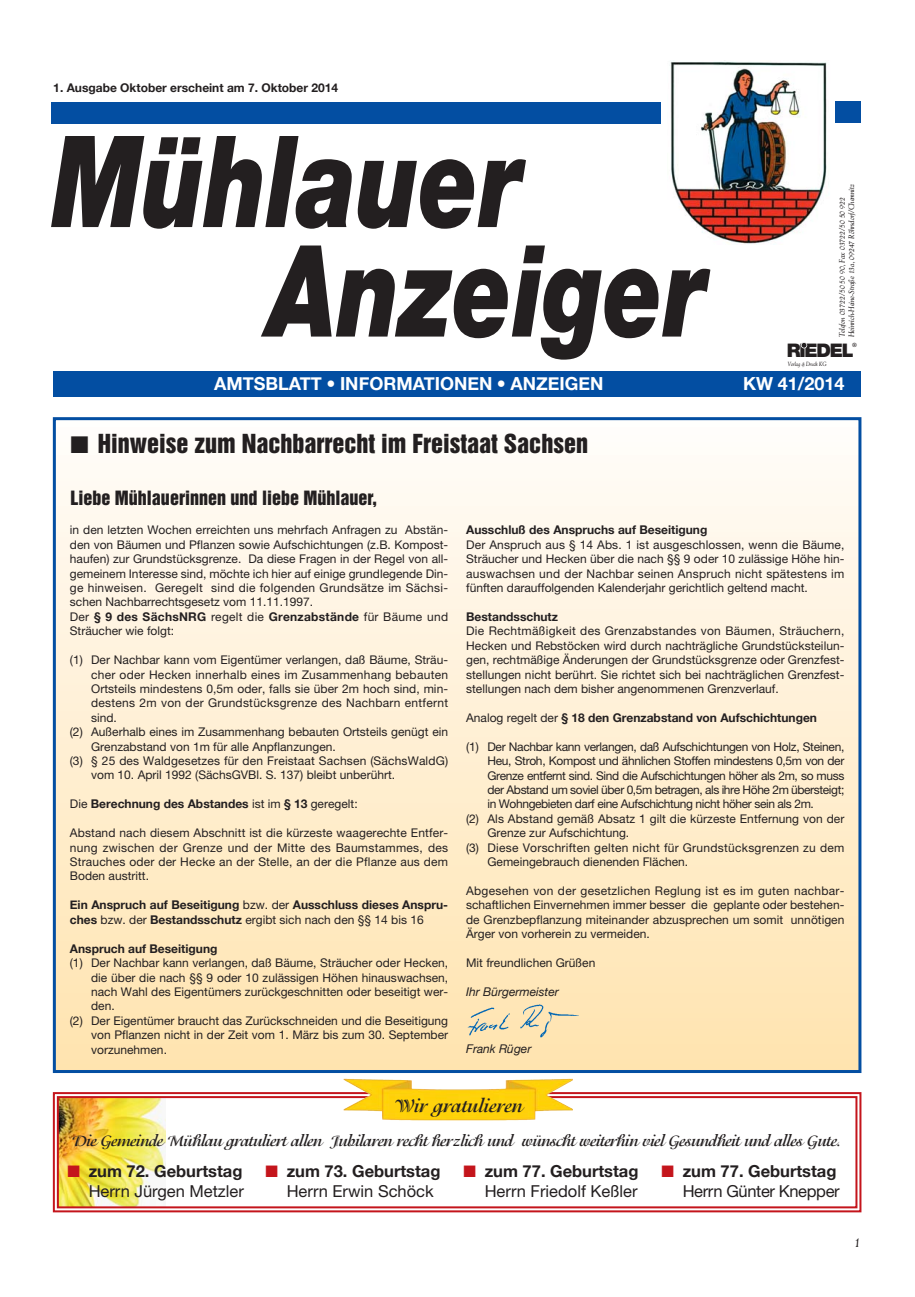
<style>
.page{position:relative;width:915px;height:1297px;background:#fff}
.page>*{position:absolute;margin:0;border:0;box-sizing:border-box;transform-origin:0 0}
.t1{font:italic 900 127.5px/109.5px "Helvetica Neue";color:#231f20;scale:.75 1}
.t2{font:24px "Helvetica Inserat";color:#231f20}
.t3{font:700 19.65px "Isadora";color:#231f20}
.t4{font:900 18.75px "Helvetica Neue";letter-spacing:-.065em;color:#231f20}
.t5{font:700 18px "Helvetica Neue";color:#fff}
.t6{font:18px "Helvetica Inserat";color:#231f20}
.t7{font:700 16.5px "Isadora";letter-spacing:-.03em;color:#231f20}
.t8{font:16.5px/19.5px "Helvetica Neue";color:#231f20;text-align:right}
.t9{font:16.5px/19.5px "Helvetica Neue";letter-spacing:-.02em;color:#231f20;text-align:right}
.t10{font:700 16.5px/19.5px "Helvetica Neue";color:#231f20}
.t11{font:13.5px "Aet Ita";color:#231f20}
.t12{font:12px/14.4px "Helvetica Neue";color:#231f20;text-align:justify}
.t13{font:700 12px/14.5px "Helvetica Neue";color:#231f20}
.t14{font:12px "Helvetica Neue";letter-spacing:.02em;color:#231f20}
.t15{font:12px "Helvetica Neue";letter-spacing:-.025em;color:#231f20}
.t16{font:12px "Helvetica Neue";letter-spacing:-.035em;color:#231f20}
.t17{font:12px "Helvetica Neue";letter-spacing:-.03em;color:#231f20}
.t18{font:italic 12px "Helvetica Neue";color:#231f20}
.t19{font:7.8px/9.4px "Aet Ita";color:#231f20}
.t20{font:6px "Aet Ita";color:#231f20;scale:.9 1}
.t21{font:italic 700 6px "Times Europa";color:#231f20}
.s1{font-weight:700}
.s2{font-weight:400}
.s3{color:#c4151c}
</style>
<div class="page">
<div style="left:54px;top:419px;width:805px;height:652px;background:linear-gradient(to bottom,#fffcfa,#ffe3ae)"></div>
<div style="left:53px;top:417px;width:808px;height:656px;border:3px solid #034ea2"></div>
<svg style="left:52px;top:1092px;width:810px;height:121px"></svg>
<img style="left:670px;top:60px;width:157px;height:184px">
<div style="left:51px;top:102px;width:609px;height:21px;background:#034ea2"></div>
<div style="left:800px;top:342px;width:7px;height:6px;border:2px solid #fff;border-radius:50%"></div>
<div style="left:835px;top:101px;width:25px;height:22px;background:#034ea2"></div>
<div style="left:53px;top:371px;width:807px;height:26px;background:#034ea2"></div>
<img style="left:343px;top:1078px;width:229px;height:42px">
<img style="left:461px;top:1002px;width:122px;height:36px">
<p class="t13" style="left:53px;top:80px;width:286px">1. Ausgabe Oktober erscheint am 7. Oktober 2014</p>
<h1 class="t1" style="left:268px;top:137px;width:585px;text-indent:-216px">Mühlauer<br>Anzeiger</h1>
<p class="t19" style="left:837px;top:337px;width:155px;rotate:-90deg">Telefon 03722/50 50 90, Fax 03722/50 50 922<br>Heinrich-Heine-Straße 13a, 09247 Röhrsdorf/Chemnitz</p>
<p class="t21" style="left:851px;top:343px;width:6px">®</p>
<h3 class="t4" style="left:786px;top:344px;width:68px">RIEDEL</h3>
<p class="t20" style="left:787px;top:361px;width:45px">Verlag &amp; Druck KG</p>
<h3 class="t5" style="left:214px;top:372px;width:390px">AMTSBLATT • INFORMATIONEN • ANZEIGEN</h3>
<h3 class="t5" style="left:743px;top:372px;width:103px">KW 41/2014</h3>
<h2 class="t2" style="left:70px;top:434px;width:519px">■ Hinweise zum Nachbarrecht im Freistaat Sachsen</h2>
<h3 class="t6" style="left:70px;top:490px;width:308px">Liebe Mühlauerinnen und liebe Mühlauer,</h3>
<p class="t12" style="left:70px;top:524px;width:379px;text-align:left">in den letzten Wochen erreichten uns mehrfach Anfragen zu Abstän&shy;den von Bäumen und Pflanzen sowie Aufschichtungen (z.B. Kompost&shy;haufen) zur Grundstücksgrenze. Da diese Fragen in der Regel von all&shy;gemeinem Interesse sind, möchte ich hier auf einige grundlegende Din&shy;ge hinweisen. Geregelt sind die folgenden Grundsätze im Sächsi&shy;schen Nachbarrechtsgesetz vom 11.11.1997.<br>Der <span class="s1">§ 9 des SächsNRG</span> regelt die <span class="s1">Grenzabstände</span> für Bäume und Sträucher wie folgt:</p>
<p class="t12" style="left:70px;top:654px;width:379px">(1) Der Nachbar kann vom Eigentümer verlangen, daß Bäume, Sträu-</p>
<p class="t14" style="left:91px;top:670px;width:358px">cher oder Hecken innerhalb eines im Zusammenhang bebauten</p>
<p class="t12" style="left:91px;top:683px;width:358px">Ortsteils mindestens 0,5m oder, falls sie über 2m hoch sind, min-</p>
<p class="t14" style="left:91px;top:699px;width:358px">destens 2m von der Grundstücksgrenze des Nachbarn entfernt</p>
<p class="t12" style="left:91px;top:711px;width:27px">sind.</p>
<p class="t12" style="left:70px;top:726px;width:379px">(2) Außerhalb eines im Zusammenhang bebauten Ortsteils genügt ein</p>
<p class="t12" style="left:91px;top:740px;width:246px">Grenzabstand von 1m für alle Anpflanzungen.</p>
<p class="t12" style="left:70px;top:755px;width:379px">(3) § 25 des Waldgesetzes für den Freistaat Sachsen (SächsWaldG)</p>
<p class="t12" style="left:91px;top:769px;width:305px">vom 10. April 1992 (SächsGVBl. S. 137) bleibt unberührt.</p>
<p class="t13" style="left:70px;top:796px;width:289px"><span class="s2">Die</span> Berechnung des Abstandes <span class="s2">ist im</span> § 13 <span class="s2">geregelt:</span></p>
<p class="t12" style="left:70px;top:827px;width:379px">Abstand nach diesem Abschnitt ist die kürzeste waagerechte Entfer&shy;nung zwischen der Grenze und der Mitte des Baumstammes, des Strauches oder der Hecke an der Stelle, an der die Pflanze aus dem Boden austritt.</p>
<p class="t13" style="left:70px;top:897px;width:379px">Ein Anspruch auf Beseitigung <span class="s2">bzw. der</span> Ausschluss dieses Anspru&shy;ches <span class="s2">bzw. der</span> Bestandsschutz <span class="s2">ergibt sich nach den §§ 14 bis 16</span></p>
<p class="t13" style="left:70px;top:941px;width:149px">Anspruch auf Beseitigung</p>
<p class="t12" style="left:70px;top:957px;width:379px">(1) Der Nachbar kann verlangen, daß Bäume, Sträucher oder Hecken,</p>
<p class="t12" style="left:91px;top:971px;width:358px">die über die nach §§ 9 oder 10 zulässigen Höhen hinauswachsen,</p>
<p class="t12" style="left:91px;top:986px;width:358px">nach Wahl des Eigentümers zurückgeschnitten oder beseitigt wer-</p>
<p class="t12" style="left:91px;top:1000px;width:25px">den.</p>
<p class="t12" style="left:70px;top:1014px;width:379px">(2) Der Eigentümer braucht das Zurückschneiden und die Beseitigung</p>
<p class="t12" style="left:91px;top:1029px;width:358px">von Pflanzen nicht in der Zeit vom 1. März bis zum 30. September</p>
<p class="t12" style="left:91px;top:1043px;width:77px">vorzunehmen.</p>
<p class="t13" style="left:466px;top:522px;width:243px">Ausschluß des Anspruchs auf Beseitigung</p>
<p class="t12" style="left:466px;top:538px;width:379px">Der Anspruch aus § 14 Abs. 1 ist ausgeschlossen, wenn die Bäume, Sträucher und Hecken über die nach §§ 9 oder 10 zulässige Höhe hin&shy;auswachsen und der Nachbar seinen Anspruch nicht spätestens im fünften darauffolgenden Kalenderjahr gerichtlich geltend macht.</p>
<p class="t13" style="left:466px;top:609px;width:93px">Bestandsschutz</p>
<p class="t12" style="left:466px;top:625px;width:379px">Die Rechtmäßigkeit des Grenzabstandes von Bäumen, Sträuchern, Hecken und Rebstöcken wird durch nachträgliche Grundstücksteilun&shy;gen, rechtmäßige Änderungen der Grundstücksgrenze oder Grenzfest&shy;stellungen nicht berührt. Sie richtet sich bei nachträglichen Grenzfest&shy;stellungen nach dem bisher angenommenen Grenzverlauf.</p>
<p class="t13" style="left:466px;top:710px;width:352px"><span class="s2">Analog regelt der</span> § 18 den Grenzabstand von Aufschichtungen</p>
<p class="t15" style="left:466px;top:742px;width:379px">(1) Der Nachbar kann verlangen, daß Aufschichtungen von Holz, Steinen,</p>
<p class="t15" style="left:487px;top:757px;width:358px">Heu, Stroh, Kompost und ähnlichen Stoffen mindestens 0,5m von der</p>
<p class="t17" style="left:487px;top:771px;width:358px">Grenze entfernt sind. Sind die Aufschichtungen höher als 2m, so muss</p>
<p class="t16" style="left:487px;top:785px;width:358px">der Abstand um soviel über 0,5m betragen, als ihre Höhe 2m übersteigt;</p>
<p class="t16" style="left:487px;top:800px;width:328px">in Wohngebieten darf eine Aufschichtung nicht höher sein als 2m.</p>
<p class="t12" style="left:466px;top:812px;width:379px">(2) Als Abstand gemäß Absatz 1 gilt die kürzeste Entfernung von der</p>
<p class="t12" style="left:487px;top:827px;width:143px">Grenze zur Aufschichtung.</p>
<p class="t14" style="left:466px;top:843px;width:379px">(3) Diese Vorschriften gelten nicht für Grundstücksgrenzen zu dem</p>
<p class="t12" style="left:487px;top:856px;width:202px">Gemeingebrauch dienenden Flächen.</p>
<p class="t12" style="left:466px;top:884px;width:379px">Abgesehen von der gesetzlichen Reglung ist es im guten nachbar&shy;schaftlichen Einvernehmen immer besser die geplante oder bestehen&shy;de Grenzbepflanzung miteinander abzusprechen um somit unnötigen Ärger von vorherein zu vermeiden.</p>
<p class="t12" style="left:466px;top:956px;width:131px">Mit freundlichen Grüßen</p>
<p class="t18" style="left:466px;top:984px;width:94px">Ihr Bürgermeister</p>
<p class="t18" style="left:466px;top:1042px;width:67px">Frank Rüger</p>
<h3 class="t3" style="left:393px;top:1097px;width:131px">Wir gratulieren</h3>
<h3 class="t7" style="left:72px;top:1134px;width:771px">Die Gemeinde Mühlau gratuliert allen Jubilaren recht herzlich und wünscht weiterhin viel Gesundheit und alles Gute.</h3>
<h3 class="t8" style="left:67px;top:1163px;width:178px"><span class="s3">■</span> <span class="s1">zum 72. Geburtstag<br></span>Herrn Jürgen Metzler</h3>
<h3 class="t10" style="left:286px;top:1161px;width:155px;text-indent:-21px"><span class="s3">■</span> zum 73. Geburtstag<br><span class="s2">Herrn Erwin Schöck</span></h3>
<h3 class="t8" style="left:463px;top:1163px;width:176px"><span class="s3">■</span> <span class="s1">zum 77. Geburtstag<br></span>Herrn Friedolf Keßler</h3>
<h3 class="t9" style="left:661px;top:1163px;width:180px"><span class="s3">■</span> <span class="s1">zum 77. Geburtstag<br></span>Herrn Günter Knepper</h3>
<p class="t11" style="left:853px;top:1236px;width:8px">1</p>
</div>
